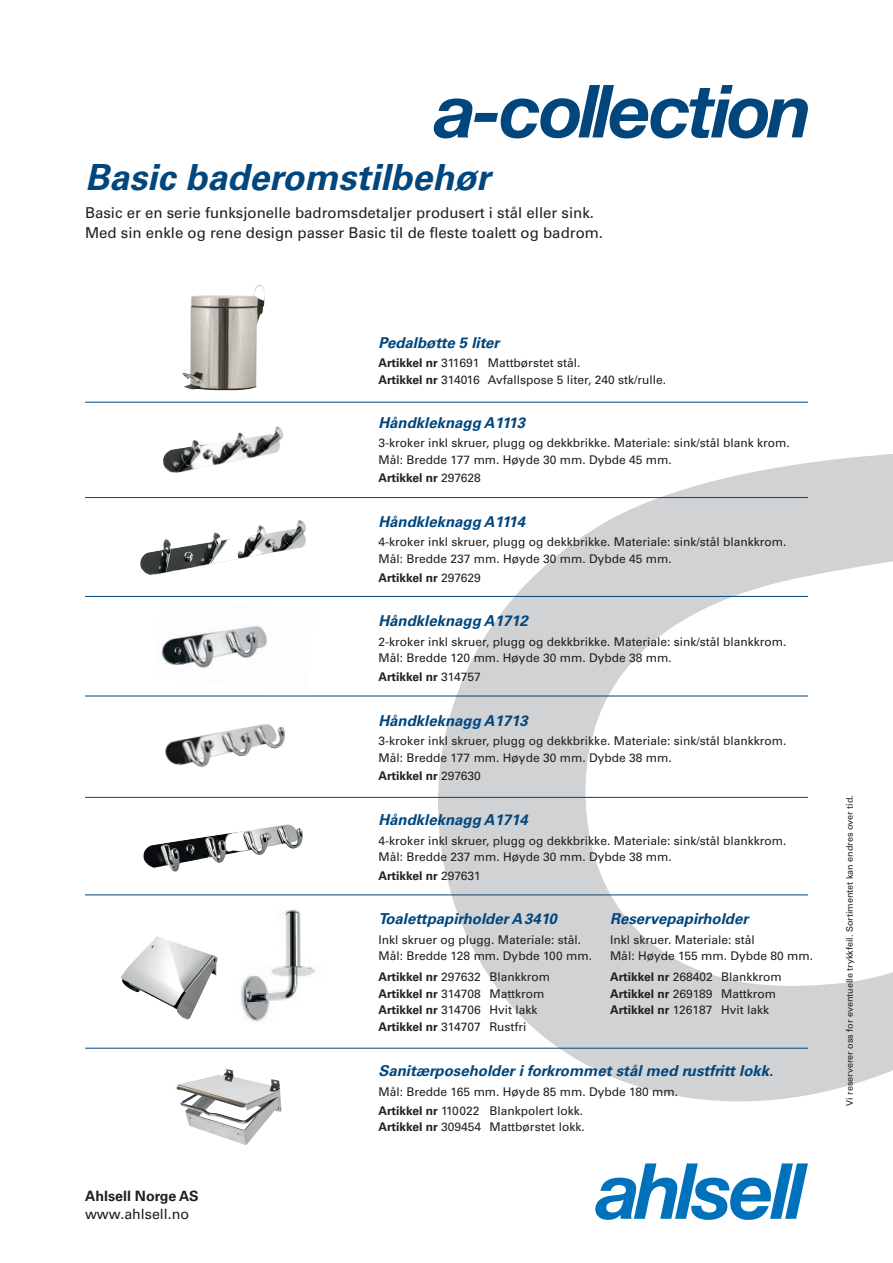
<style>
.page{position:relative;width:893px;height:1263px;background:#fff}
.page>*{position:absolute;margin:0;border:0;box-sizing:border-box;transform-origin:0 0}
.t1{font:italic 700 36px "Univers LT Std";color:#01467d}
.t2{font:italic 700 15px "Univers LT Std";color:#01467d}
.t3{font:15px/19.5px "Univers LT Std";color:#231f20}
.t4{font:700 14.25px "Univers LT Std";color:#231f20}
.t5{font:14.25px "Univers LT Std";color:#231f20}
.t6{font:12px/16.5px "Univers LT Std";color:#231f20}
.t7{font:700 12px "Univers LT Std";color:#231f20}
.t8{font:9px "Univers LT Std";color:#231f20}
.s1{font-weight:700}
.s2{font-weight:400}
</style>
<div class="page">
<svg style="left:438px;top:454px;width:455px;height:647px"></svg>
<img style="left:161px;top:626px;width:107px;height:42px">
<svg style="left:434px;top:85px;width:374px;height:53px"></svg>
<svg style="left:595px;top:1163px;width:213px;height:57px"></svg>
<hr style="left:85px;top:402px;width:723px;height:1px;background:#01467d">
<hr style="left:85px;top:497px;width:723px;height:1px;background:#01467d">
<hr style="left:85px;top:596px;width:723px;height:1px;background:#01467d">
<hr style="left:85px;top:696px;width:723px;height:1px;background:#01467d">
<hr style="left:85px;top:797px;width:723px;height:1px;background:#01467d">
<hr style="left:85px;top:894px;width:723px;height:1px;background:#01467d">
<hr style="left:85px;top:1048px;width:723px;height:1px;background:#01467d">
<img style="left:163px;top:426px;width:120px;height:47px">
<img style="left:140px;top:520px;width:166px;height:55px">
<img style="left:165px;top:724px;width:120px;height:44px">
<img style="left:121px;top:937px;width:97px;height:83px">
<img style="left:143px;top:824px;width:160px;height:48px">
<img style="left:241px;top:910px;width:74px;height:112px">
<img style="left:175px;top:1069px;width:107px;height:76px">
<img style="left:182px;top:285px;width:83px;height:105px">
<h1 class="t1" style="left:85px;top:156px;width:407px">Basic baderomstilbehør</h1>
<p class="t3" style="left:85px;top:203px;width:520px">Basic er en serie funksjonelle badromsdetaljer produsert i stål eller sink.<br>Med sin enkle og rene design passer Basic til de fleste toalett og badrom.</p>
<p class="t4" style="left:85px;top:1188px;width:115px">Ahlsell Norge AS</p>
<p class="t5" style="left:85px;top:1205px;width:106px">www.ahlsell.no</p>
<p class="t2" style="left:378px;top:334px;width:122px">Pedalbøtte 5 liter</p>
<p class="t6" style="left:378px;top:355px;width:289px"><span class="s1">Artikkel nr</span> 311691 Mattbørstet stål.<br><span class="s1">Artikkel nr</span> 314016 Avfallspose 5 liter, 240 stk/rulle.</p>
<p class="t2" style="left:378px;top:413px;width:148px">Håndkleknagg A1113</p>
<p class="t6" style="left:378px;top:435px;width:413px">3-kroker inkl skruer, plugg og dekkbrikke. Materiale: sink/stål blank krom.<br>Mål: Bredde 177 mm. Høyde 30 mm. Dybde 45 mm.</p>
<p class="t7" style="left:378px;top:471px;width:104px">Artikkel nr <span class="s2">297628</span></p>
<p class="t2" style="left:378px;top:513px;width:148px">Håndkleknagg A1114</p>
<p class="t6" style="left:378px;top:534px;width:409px">4-kroker inkl skruer, plugg og dekkbrikke. Materiale: sink/stål blankkrom.<br>Mål: Bredde 237 mm. Høyde 30 mm. Dybde 45 mm.</p>
<p class="t7" style="left:378px;top:570px;width:104px">Artikkel nr <span class="s2">297629</span></p>
<p class="t2" style="left:378px;top:612px;width:151px">Håndkleknagg A1712</p>
<p class="t6" style="left:378px;top:633px;width:409px">2-kroker inkl skruer, plugg og dekkbrikke. Materiale: sink/stål blankkrom.<br>Mål: Bredde 120 mm. Høyde 30 mm. Dybde 38 mm.</p>
<p class="t7" style="left:378px;top:670px;width:104px">Artikkel nr <span class="s2">314757</span></p>
<p class="t2" style="left:378px;top:712px;width:151px">Håndkleknagg A1713</p>
<p class="t6" style="left:378px;top:733px;width:409px">3-kroker inkl skruer, plugg og dekkbrikke. Materiale: sink/stål blankkrom.<br>Mål: Bredde 177 mm. Høyde 30 mm. Dybde 38 mm.</p>
<p class="t7" style="left:378px;top:769px;width:104px">Artikkel nr <span class="s2">297630</span></p>
<p class="t2" style="left:378px;top:811px;width:151px">Håndkleknagg A1714</p>
<p class="t6" style="left:378px;top:832px;width:409px">4-kroker inkl skruer, plugg og dekkbrikke. Materiale: sink/stål blankkrom.<br>Mål: Bredde 237 mm. Høyde 30 mm. Dybde 38 mm.</p>
<p class="t7" style="left:378px;top:868px;width:104px">Artikkel nr <span class="s2">297631</span></p>
<p class="t2" style="left:378px;top:910px;width:180px">Toalettpapirholder A3410</p>
<p class="t6" style="left:378px;top:931px;width:215px">Inkl skruer og plugg. Materiale: stål.<br>Mål: Bredde 128 mm. Dybde 100 mm.</p>
<p class="t6" style="left:378px;top:969px;width:173px"><span class="s1">Artikkel nr</span> 297632 Blankkrom<br><span class="s1">Artikkel nr</span> 314708 Mattkrom<br><span class="s1">Artikkel nr</span> 314706 Hvit lakk<br><span class="s1">Artikkel nr</span> 314707 Rustfri</p>
<p class="t2" style="left:610px;top:910px;width:140px">Reservepapirholder</p>
<p class="t6" style="left:610px;top:931px;width:205px">Inkl skruer. Materiale: stål<br>Mål: Høyde 155 mm. Dybde 80 mm.</p>
<p class="t6" style="left:610px;top:969px;width:173px"><span class="s1">Artikkel nr</span> 268402 Blankkrom<br><span class="s1">Artikkel nr</span> 269189 Mattkrom<br><span class="s1">Artikkel nr</span> 126187 Hvit lakk</p>
<p class="t2" style="left:378px;top:1062px;width:396px">Sanitærposeholder i forkrommet stål med rustfritt lokk.</p>
<p class="t6" style="left:378px;top:1082px;width:301px;line-height:18.6px">Mål: Bredde 165 mm. Høyde 85 mm. Dybde 180 mm.<br><span class="s1">Artikkel nr</span> 110022 Blankpolert lokk.</p>
<p class="t6" style="left:378px;top:1119px;width:208px"><span class="s1">Artikkel nr</span> 309454 Mattbørstet lokk.</p>
<p class="t8" style="left:844px;top:1106px;width:312px;rotate:-90deg">Vi reserverer oss for eventuelle trykkfeil. Sortimentet kan endres over tid.</p>
</div>
